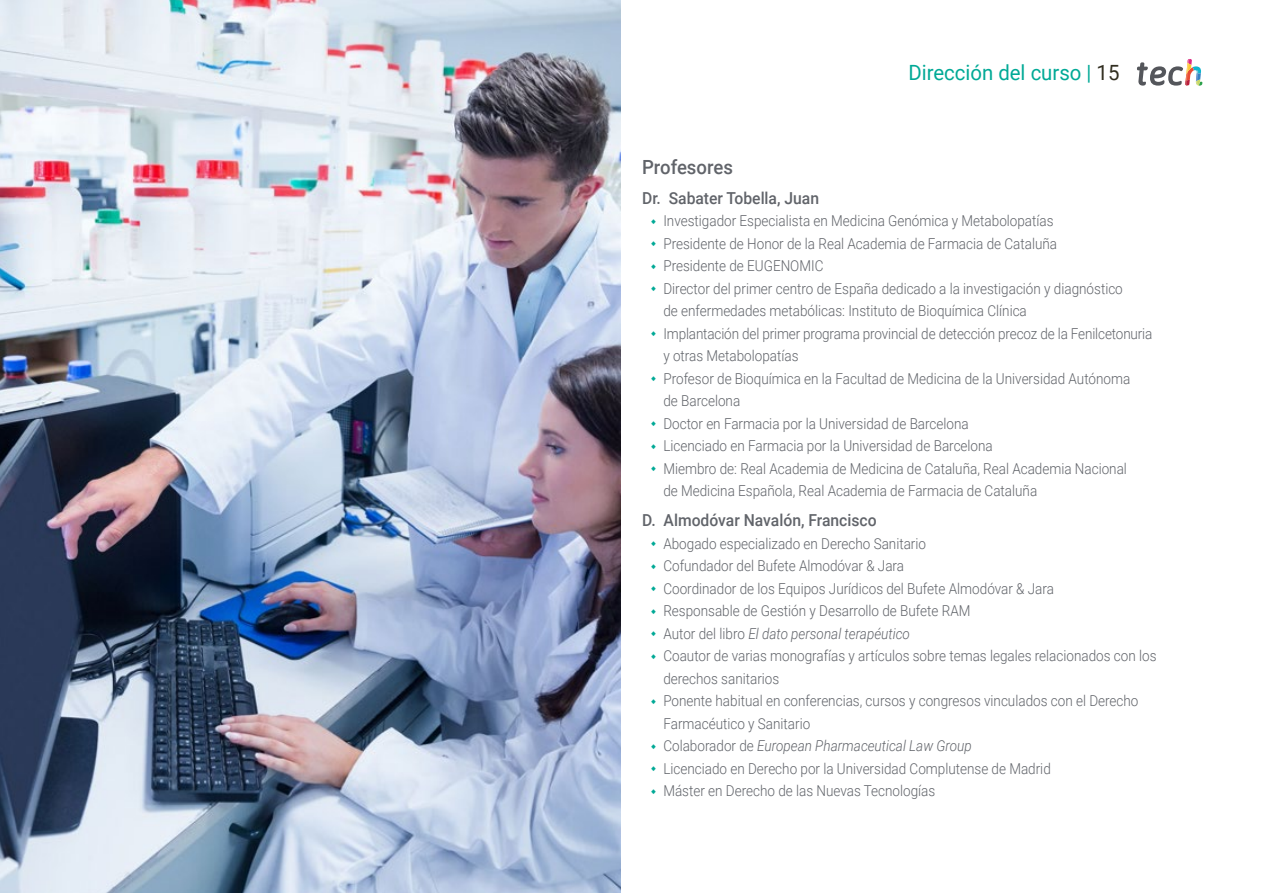
<style>
.page{position:relative;width:1263px;height:893px;background:#fff}
.page>*{position:absolute;margin:0;border:0;box-sizing:border-box;transform-origin:0 0}
.t1{font:21px "Roboto";color:#00a996}
.t2{font:500 19.5px "Roboto";color:#61646a;scale:.95 1}
.t3{font:500 16.5px "Roboto";color:#61646a;scale:.95 1}
.t4{font:300 15px/22.5px "Roboto";color:#61646a;scale:.9 1}
.s1{color:#312e20}
.s2{font-style:italic}
</style>
<div class="page">
<svg style="left:1137px;top:59px;width:65px;height:27px"></svg>
<img style="left:0;top:0;width:621px;height:893px">
<h1 class="t1" style="left:908px;top:57px;width:213px">Dirección del curso | <span class="s1">15</span></h1>
<h2 class="t2" style="left:642px;top:153px;width:97px">Profesores</h2>
<p class="t3" style="left:642px;top:187px;width:188px">Dr. Sabater Tobella, Juan</p>
<p class="t4" style="left:663px;top:209px;width:545px">Investigador Especialista en Medicina Genómica y Metabolopatías<br>Presidente de Honor de la Real Academia de Farmacia de Cataluña<br>Presidente de EUGENOMIC<br>Director del primer centro de España dedicado a la investigación y diagnóstico<br>de enfermedades metabólicas: Instituto de Bioquímica Clínica<br>Implantación del primer programa provincial de detección precoz de la Fenilcetonuria y otras Metabolopatías<br>Profesor de Bioquímica en la Facultad de Medicina de la Universidad Autónoma<br>de Barcelona<br>Doctor en Farmacia por la Universidad de Barcelona<br>Licenciado en Farmacia por la Universidad de Barcelona<br>Miembro de: Real Academia de Medicina de Cataluña, Real Academia Nacional<br>de Medicina Española, Real Academia de Farmacia de Cataluña</p>
<p class="t3" style="left:642px;top:509px;width:248px">D. Almodóvar Navalón, Francisco</p>
<p class="t4" style="left:663px;top:532px;width:549px">Abogado especializado en Derecho Sanitario<br>Cofundador del Bufete Almodóvar &amp; Jara<br>Coordinador de los Equipos Jurídicos del Bufete Almodóvar &amp; Jara<br>Responsable de Gestión y Desarrollo de Bufete RAM<br>Autor del libro <span class="s2">El dato personal terapéutico<br></span>Coautor de varias monografías y artículos sobre temas legales relacionados con los derechos sanitarios<br>Ponente habitual en conferencias, cursos y congresos vinculados con el Derecho Farmacéutico y Sanitario<br>Colaborador de <span class="s2">European Pharmaceutical Law Group<br></span>Licenciado en Derecho por la Universidad Complutense de Madrid<br>Máster en Derecho de las Nuevas Tecnologías</p>
</div>
